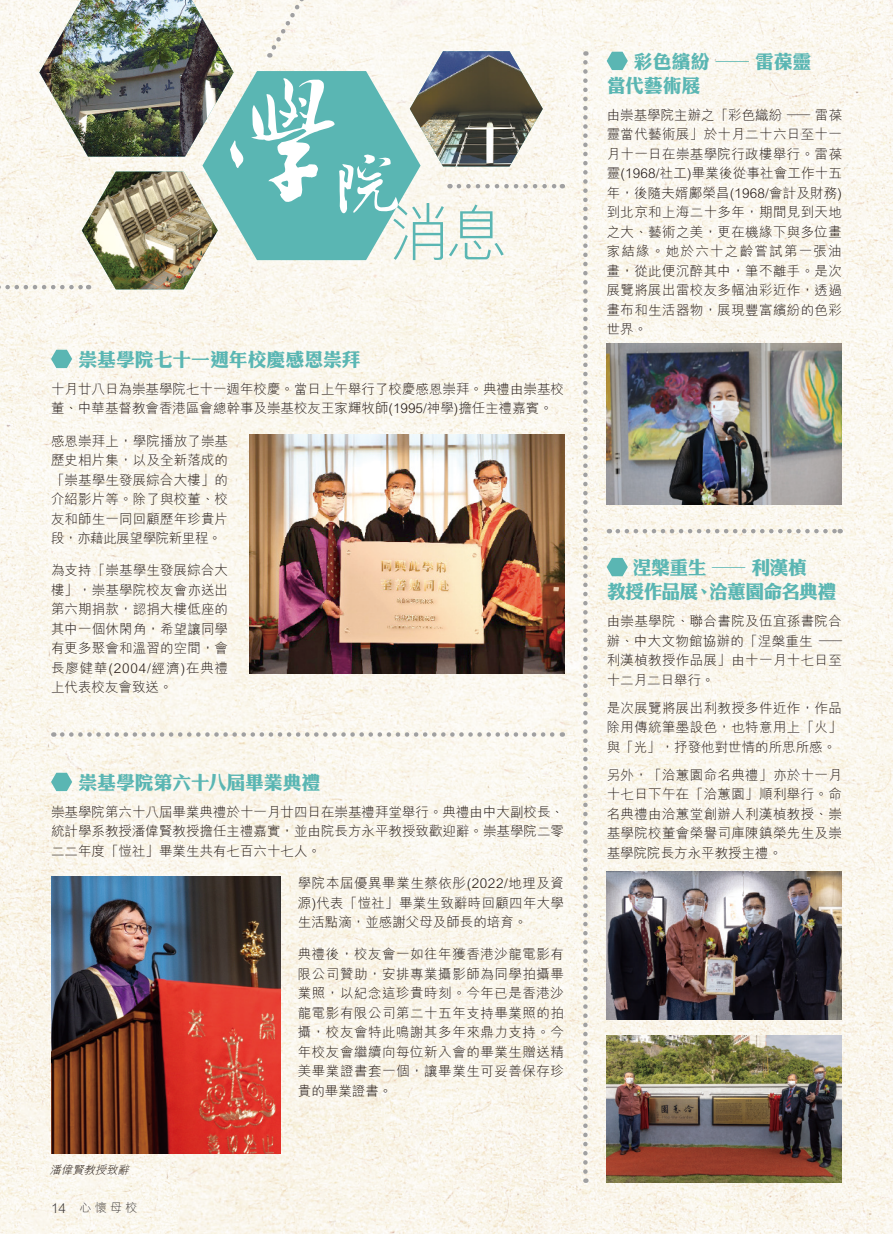
<style>
.page{position:relative;width:893px;height:1234px;background:#fff}
.page>*{position:absolute;margin:0;border:0;box-sizing:border-box;transform-origin:0 0}
.t1{font:300 62.1px "M Hei HK";color:#5ab6b3}
.t2{font:900 19.5px/24px "M Sung Gold HK";letter-spacing:-.04em;color:#5ab6b3}
.t3{font:900 19.5px/24px "M Sung Gold HK";letter-spacing:-.07em;color:#5ab6b3;text-align:center}
.t4{font:300 13.5px/19.5px "M Hei HK";letter-spacing:.01em;color:#231916;text-align:justify}
.t5{font:300 12px "M Hei HK";color:#3f3b3a}
.t6{font:italic 300 11.25px "M Hei HK";color:#231916}
.s1{font-size:13.5px}
</style>
<div class="page">
<img style="left:0;top:0;width:893px;height:1233px">
<img style="left:0;top:0;width:563px;height:289px">
<svg style="left:607px;top:558px;width:21px;height:18px"></svg>
<svg style="left:62px;top:732px;width:501px;height:4px"></svg>
<svg style="left:618px;top:529px;width:223px;height:4px"></svg>
<svg style="left:583px;top:51px;width:5px;height:1120px"></svg>
<svg style="left:607px;top:52px;width:21px;height:18px"></svg>
<svg style="left:51px;top:349px;width:21px;height:19px"></svg>
<img style="left:249px;top:434px;width:315px;height:239px">
<img style="left:607px;top:343px;width:235px;height:161px">
<img style="left:607px;top:871px;width:235px;height:147px">
<img style="left:607px;top:1035px;width:235px;height:147px">
<svg style="left:51px;top:772px;width:21px;height:19px"></svg>
<img style="left:51px;top:875px;width:230px;height:278px">
<h1 class="t1" style="left:388px;top:189px;width:121px">消息</h1>
<h2 class="t2" style="left:78px;top:346px;width:285px">崇基學院七十一週年校慶感恩崇拜</h2>
<p class="t4" style="left:51px;top:378px;width:514px">十月廿八日為崇基學院七十一週年校慶。當日上午舉行了校慶感恩崇拜。典禮由崇基校董、中華基督教會香港區會總幹事及崇基校友王家輝牧師(1995/神學)擔任主禮嘉賓。</p>
<p class="t4" style="left:51px;top:430px;width:179px">感恩崇拜上，學院播放了崇基歷史相片集，以及全新落成的「崇基學生發展綜合大樓」的介紹影片等。除了與校董、校友和師生一同回顧歷年珍貴片段，亦藉此展望學院新里程。</p>
<p class="t4" style="left:51px;top:560px;width:179px">為支持「崇基學生發展綜合大樓」，崇基學院校友會亦送出第六期捐款，認捐大樓低座的其中一個休閑角，希望讓同學有更多聚會和溫習的空間，會長廖健華(2004/經濟)在典禮上代表校友會致送。</p>
<h2 class="t2" style="left:78px;top:768px;width:244px">崇基學院第六十八屆畢業典禮</h2>
<p class="t4" style="left:51px;top:801px;width:514px">崇基學院第六十八屆畢業典禮於十一月廿四日在崇基禮拜堂舉行。典禮由中大副校長、統計學系教授潘偉賢教授擔任主禮嘉實，並由院長方永平教授致歡迎辭。崇基學院二零二二年度「愷社」畢業生共有七百六十七人。</p>
<p class="t4" style="left:298px;top:872px;width:268px">學院本屆優異畢業生蔡依彤(2022/地理及資源)代表「愷社」畢業生致辭時回顧四年大學生活點滴，並感謝父母及師長的培育。</p>
<p class="t4" style="left:298px;top:944px;width:268px">典禮後，校友會一如往年獲香港沙龍電影有限公司贊助，安排專業攝影師為同學拍攝畢業照，以紀念這珍貴時刻。今年已是香港沙龍電影有限公司第二十五年支持畢業照的拍攝，校友會特此鳴謝其多年來鼎力支持。今年校友會繼續向每位新入會的畢業生贈送精美畢業證書套一個，讓畢業生可妥善保存珍貴的畢業證書。</p>
<p class="t6" style="left:50px;top:1161px;width:84px">潘偉賢教授致辭</p>
<p class="t5" style="left:51px;top:1198px;width:88px"><span class="s1">14</span> 心 懷 母 校</p>
<h2 class="t2" style="left:607px;top:48px;width:206px;text-indent:27px">彩色繽紛 — 雷葆靈當代藝術屐</h2>
<p class="t4" style="left:607px;top:105px;width:237px">由崇基學院主辦之「彩色織紛 — 雷葆靈當代藝術展」於十月二十六日至十一月十一日在崇基學院行政樓舉行。雷葆靈(1968/社工)畢業後從事社會工作十五年，後隨夫婿鄺榮昌(1968/會計及財務)到北京和上海二十多年，期間見到天地之大、藝術之美，更在機緣下與多位畫家結緣。她於六十之齡嘗試第一張油畫，從此便沉醉其中，筆不離手。是次展覽將展出雷校友多幅油彩近作，透過畫布和生活器物，展現豐富繽紛的色彩世界。</p>
<h2 class="t3" style="left:607px;top:554px;width:232px">涅槃重生 — 利漢楨<br>教授作品展、洽蕙園命名典禮</h2>
<p class="t4" style="left:607px;top:610px;width:237px">由崇基學院、聯合書院及伍宜孫書院合辦、中大文物館協辦的「涅槃重生 ─利漢楨教授作品展」由十一月十七日至十二月二日舉行。</p>
<p class="t4" style="left:607px;top:697px;width:237px">是次展覽將展出利教授多件近作，作品除用傳統筆墨設色，也特意用上「火」與「光」，抒發他對世情的所思所感。</p>
<p class="t4" style="left:607px;top:764px;width:237px">另外，「洽蕙園命名典禮」亦於十一月十七日下午在「洽蕙園」順利舉行。命名典禮由洽蕙堂創辦人利漢楨教授、崇基學院校董會榮譽司庫陳鎮榮先生及崇基學院院長方永平教授主禮。</p>
</div>
